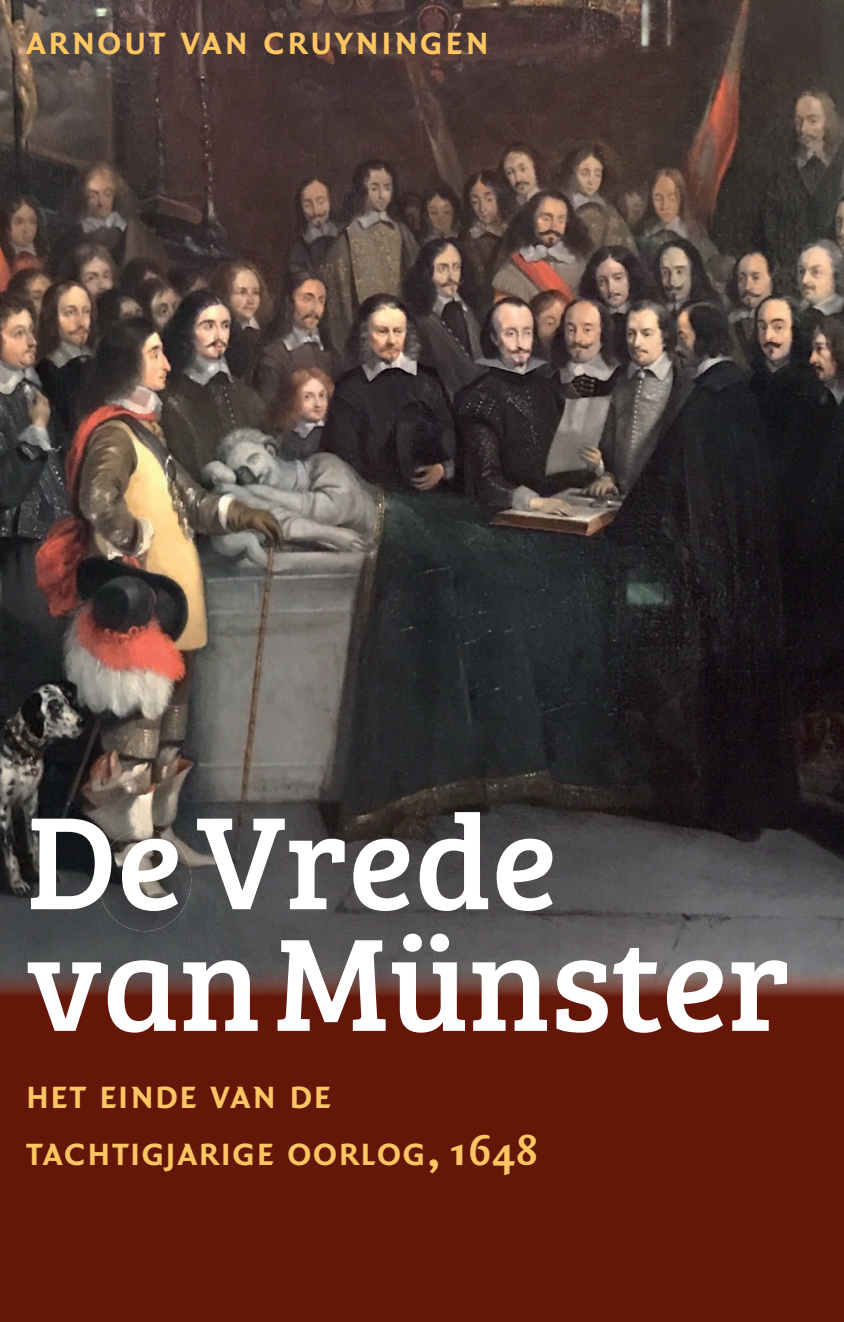
<style>
.page{position:relative;width:844px;height:1322px;background:#fff}
.page>*{position:absolute;margin:0;border:0;box-sizing:border-box;transform-origin:0 0}
.t1{font:136.12px/121.5px "Bree Serif";color:#fff}
.t2{font:700 33.07px/56.7px "Quadraat Sans";letter-spacing:.07em;color:#fec563}
.t3{font:700 33.07px "Quadraat Sans";letter-spacing:.1em;color:#fec563}
.s1{font-size:47.25px}
.s2{font-size:42.75px}
</style>
<div class="page">
<img style="left:0;top:0;width:844px;height:1025px">
<img style="left:0;top:964px;width:341px;height:305px">
<div style="left:341px;top:1025px;width:381px;height:244px;background:#641609"></div>
<img style="left:722px;top:964px;width:122px;height:357px">
<div style="left:0;top:1269px;width:723px;height:52px;background:#641609"></div>
<img style="left:98px;top:829px;width:93px;height:102px">
<p class="t3" style="left:26px;top:25px;width:463px">ARNOUT VAN CRUYNINGEN</p>
<h1 class="t1" style="left:26px;top:794px;width:766px">De Vrede van Münster</h1>
<p class="t2" style="left:26px;top:1069px;width:513px">HET EINDE VAN DE<br>TACHTIGJARIGE OORLOG<span class="s1">,</span> <span class="s2">1648</span></p>
</div>
